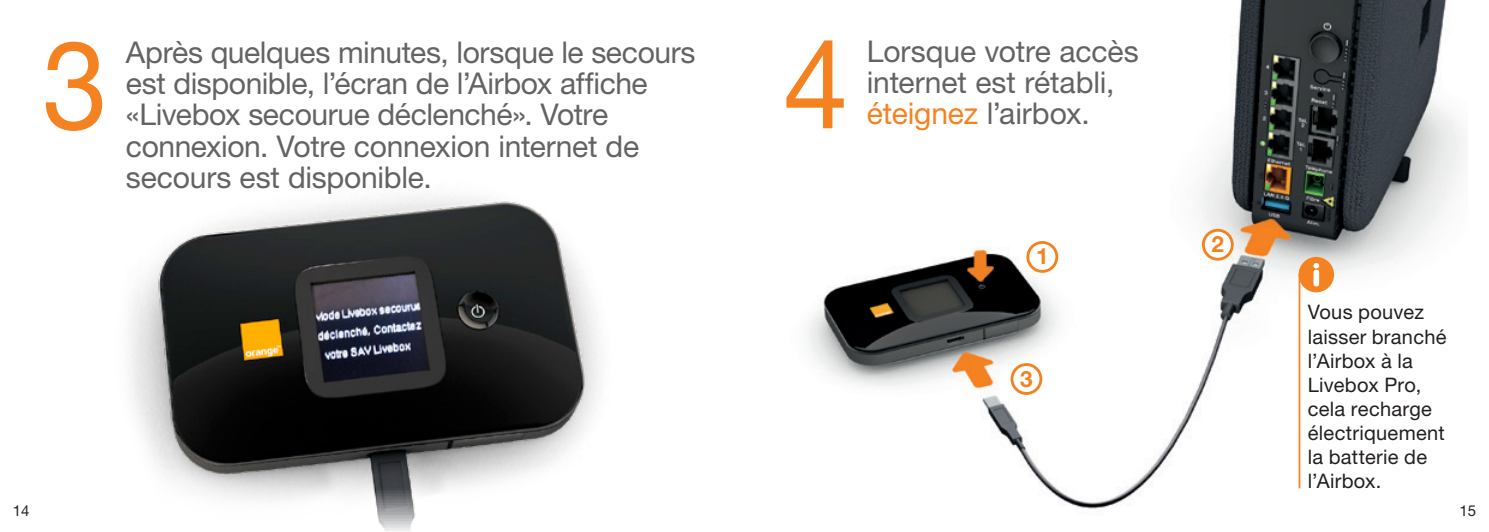
<style>
.page{position:relative;width:1489px;height:532px;background:#fff}
.page>*{position:absolute;margin:0;border:0;box-sizing:border-box;transform-origin:0 0}
.t1{font:123.75px "Helvetica Neue LT Std";color:#f58220;scale:.95 1}
.Txt_Paragraphe_co{font:30px/31.2px "Helvetica Neue LT Std";letter-spacing:-.01em;color:#636366}
.t2{font:700 22.5px "Helvetica Neue LT Std";color:#f58220}
.Texte_courant_simple{font:20px/24px "Helvetica Neue LT Std";letter-spacing:.015em;color:#231f20}
.t3{font:15px "Helvetica Neue LT Std";color:#231f20}
.s1{color:#f58220}
</style>
<div class="page">
<img style="left:808px;top:0;width:657px;height:509px">
<img style="left:129px;top:196px;width:471px;height:335px">
<svg style="left:1201px;top:229px;width:32px;height:31px"></svg>
<div style="left:1204px;top:231px;width:26px;height:27px;background:#fff;border-radius:50%"></div>
<svg style="left:1010px;top:363px;width:32px;height:32px"></svg>
<div style="left:1013px;top:366px;width:26px;height:26px;background:#fff;border-radius:50%"></div>
<svg style="left:1026px;top:241px;width:32px;height:32px"></svg>
<div style="left:1029px;top:244px;width:26px;height:26px;background:#fff;border-radius:50%"></div>
<hr style="left:1298px;top:274px;width:2px;height:214px;background:#f58220">
<div style="left:1298px;top:257px;width:35px;height:35px;background:#f58220;border-radius:50%"></div>
<svg style="left:1313px;top:263px;width:6px;height:5px"></svg>
<div style="left:1313px;top:270px;width:5px;height:16px;background:#fff;border-radius:2px"></div>
<p class="t1" style="left:42px;top:12px;width:70px">3</p>
<p class="Txt_Paragraphe_co" style="left:126px;top:36px;width:571px">Après quelques minutes, lorsque le secours est disponible, l’écran de l’Airbox affiche «Livebox secourue déclenché». Votre connexion. Votre connexion internet de secours est disponible.</p>
<p class="t1" style="left:783px;top:10px;width:70px">4</p>
<p class="Txt_Paragraphe_co" style="left:866px;top:35px;width:273px">Lorsque votre accès internet est rétabli,</p>
<p class="Txt_Paragraphe_co" style="left:866px;top:97px;width:224px"><span class="s1">éteignez</span> l’airbox.</p>
<p class="t2" style="left:1036px;top:242px;width:14px">1</p>
<p class="t2" style="left:1020px;top:365px;width:14px">3</p>
<p class="t2" style="left:1211px;top:230px;width:14px">2</p>
<p class="Texte_courant_simple" style="left:1307px;top:300px;width:140px">Vous pouvez laisser branché l’Airbox à la<br>Livebox Pro, cela recharge électriquement la batterie de l’Airbox.</p>
<p class="t3" style="left:13px;top:501px;width:18px">14</p>
<p class="t3" style="left:1459px;top:501px;width:18px">15</p>
</div>
